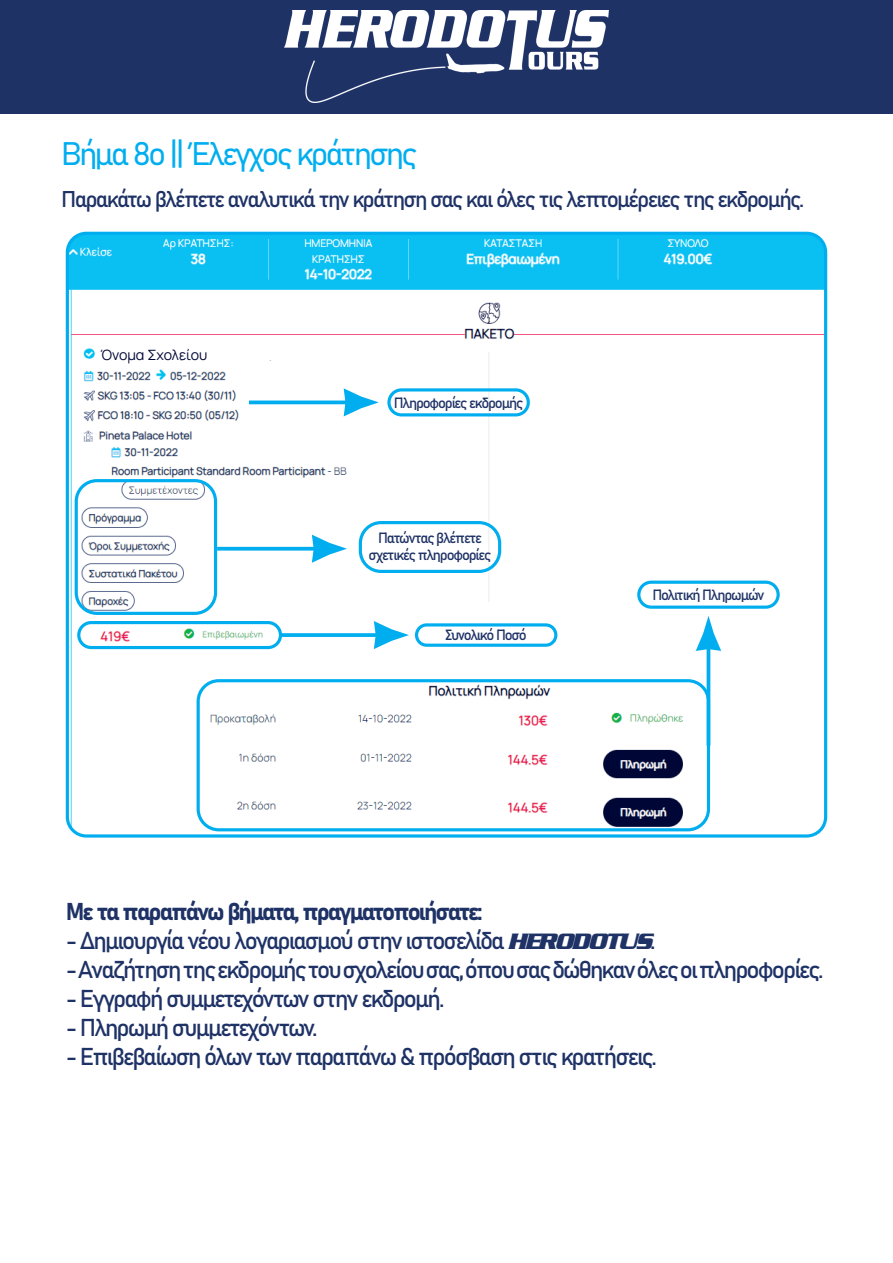
<style>
.page{position:relative;width:893px;height:1263px;background:#fff}
.page>*{position:absolute;margin:0;border:0;box-sizing:border-box;transform-origin:0 0}
.t1{font:32.25px "Bahnschrift";letter-spacing:-.08em;color:#00aeef}
.t2{font:24.15px "Bahnschrift";letter-spacing:-.08em;color:#1e3266}
.t3{font:22.5px "Bahnschrift";letter-spacing:-.08em;color:#1e3266}
.t4{font:14.55px "Bahnschrift";letter-spacing:-.08em;color:#1e3266}
.t5{font:14.25px "Manrope";color:#000736}
.s1{font-family:"Serpentine";font-weight:700;font-style:italic}
</style>
<div class="page">
<div style="left:0;top:0;width:893px;height:113px;background:#1e3266"></div>
<img style="left:284px;top:11px;width:325px;height:91px">
<img style="left:67px;top:233px;width:759px;height:603px">
<div style="left:66px;top:232px;width:761px;height:605px;border:3px solid #00aeef;border-radius:19px"></div>
<div style="left:290px;top:620px;width:279px;height:56px;background:#fff;border-radius:21px"></div>
<div style="left:98px;top:345px;width:189px;height:15px;background:#fff"></div>
<div style="left:387px;top:388px;width:143px;height:28px;border:3px solid #00aeef;border-radius:12px"></div>
<div style="left:637px;top:581px;width:143px;height:28px;border:3px solid #00aeef;border-radius:12px"></div>
<div style="left:359px;top:521px;width:142px;height:52px;border:3px solid #00aeef;border-radius:21px"></div>
<div style="left:415px;top:623px;width:142px;height:24px;border:3px solid #00aeef;border-radius:10px"></div>
<svg style="left:249px;top:400px;width:95px;height:4px"></svg>
<svg style="left:344px;top:388px;width:35px;height:28px"></svg>
<svg style="left:217px;top:547px;width:95px;height:4px"></svg>
<svg style="left:312px;top:535px;width:35px;height:28px"></svg>
<svg style="left:282px;top:633px;width:92px;height:4px"></svg>
<svg style="left:374px;top:621px;width:35px;height:28px"></svg>
<hr style="left:707px;top:647px;width:3px;height:99px;background:#00aeef">
<svg style="left:696px;top:616px;width:25px;height:35px"></svg>
<div style="left:75px;top:479px;width:142px;height:136px;border:3px solid #00aeef;border-radius:21px"></div>
<div style="left:77px;top:621px;width:205px;height:28px;border:3px solid #00aeef;border-radius:12px"></div>
<div style="left:197px;top:679px;width:513px;height:152px;border:3px solid #00aeef;border-radius:21px"></div>
<p class="t1" style="left:61px;top:129px;width:358px">Βήμα 8ο || Έλεγχος κράτησης</p>
<p class="t3" style="left:61px;top:182px;width:744px">Παρακάτω βλέπετε αναλυτικά την κράτηση σας και όλες τις λεπτομέρειες της εκδρομής.</p>
<p class="t5" style="left:100px;top:344px;width:109px">Όνομα Σχολείου</p>
<p class="t4" style="left:394px;top:392px;width:131px">Πληροφορίες εκδρομής</p>
<p class="t4" style="left:378px;top:527px;width:105px">Πατώντας βλέπετε</p>
<p class="t4" style="left:369px;top:544px;width:124px">σχετικές πληροφορίες</p>
<p class="t4" style="left:445px;top:624px;width:83px">Συνολικό Ποσό</p>
<p class="t4" style="left:652px;top:584px;width:114px">Πολιτική Πληρωμών</p>
<p class="t2" style="left:66px;top:893px;width:418px">Με τα παραπάνω βήματα, πραγματοποιήσατε:</p>
<p class="t2" style="left:66px;top:922px;width:591px">- Δημιουργία νέου λογαριασμού στην ιστοσελίδα <span class="s1">HERODOTUS</span>.</p>
<p class="t2" style="left:66px;top:951px;width:759px">- Αναζήτηση της εκδρομής του σχολείου σας,όπου σας δώθηκαν όλες οι πληροφορίες.</p>
<p class="t2" style="left:66px;top:980px;width:380px">- Εγγραφή συμμετεχόντων στην εκδρομή.</p>
<p class="t2" style="left:66px;top:1009px;width:253px">- Πληρωμή συμμετεχόντων.</p>
<p class="t2" style="left:66px;top:1038px;width:593px">- Επιβεβαίωση όλων των παραπάνω &amp; πρόσβαση στις κρατήσεις.</p>
</div>
